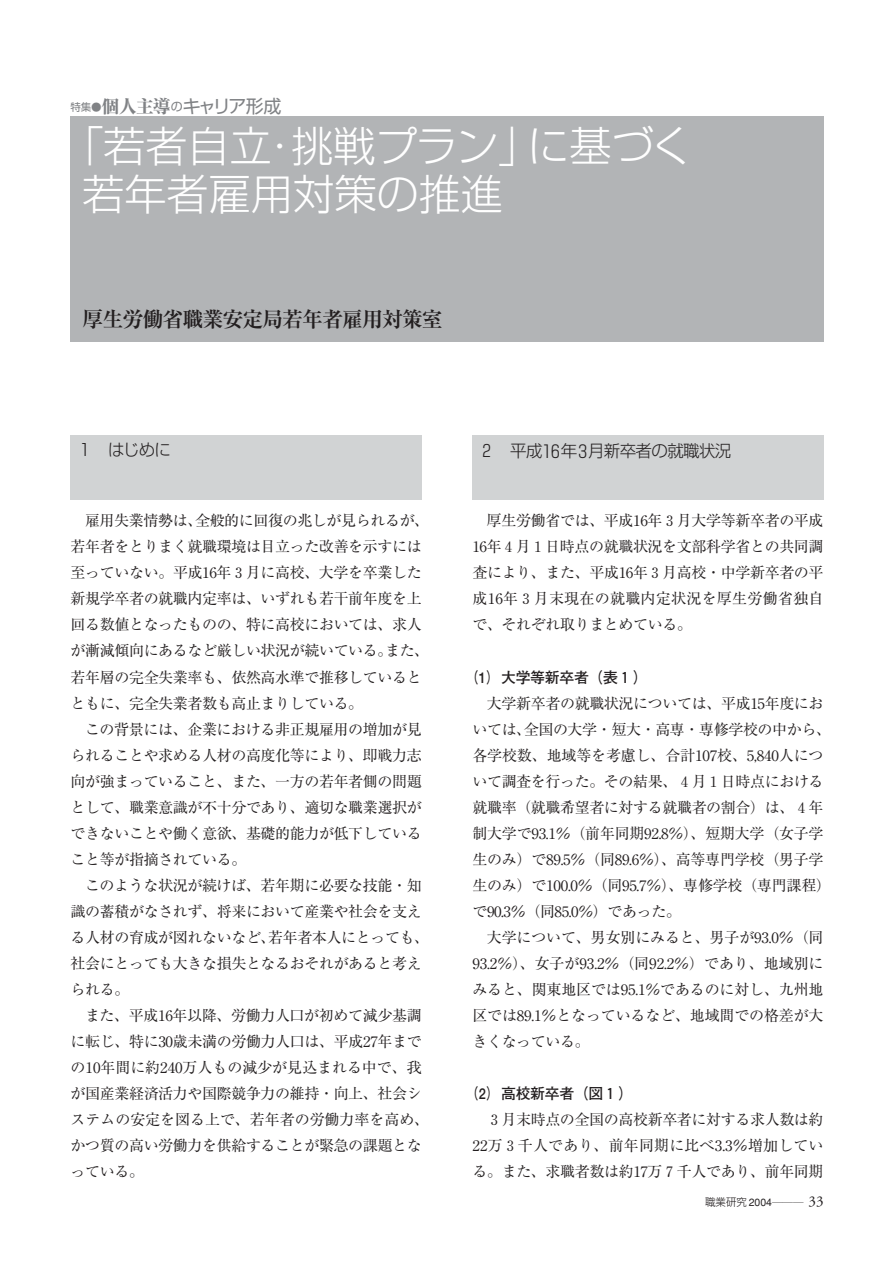
<style>
.page{position:relative;width:893px;height:1263px;background:#fff}
.page>*{position:absolute;margin:0;border:0;box-sizing:border-box;transform-origin:0 0}
.t1{font:300 42px/48px "Shin Go";color:#fff}
.t2{font:700 21px "Ryumin";letter-spacing:-.05em;color:#231f20}
.t3{font:18px "Shin Go";letter-spacing:-.12em;color:#808285}
.t4{font:300 16.5px "Shin Go";letter-spacing:-.04em;color:#231f20}
.t5{font:15px/26.1px "Ryumin";letter-spacing:-.025em;color:#231f20}
.t6{font:700 15px "Futo Go B101";letter-spacing:-.03em;color:#231f20;scale:.85 1}
.t7{font:300 10.5px "Shin Go";color:#231f20}
.s1{font-family:"Ryumin";font-weight:800}
.s2{font-size:12px}
.s3{font-size:17.25px}
.s4{font-family:"Gothic BBB";font-weight:500}
.s5{font-family:"Adobe Garamond";font-weight:400;font-size:15px}
</style>
<div class="page">
<div style="left:71px;top:117px;width:752px;height:225px;background:#b2b4b6"></div>
<div style="left:71px;top:436px;width:351px;height:64px;background:#d1d3d4"></div>
<div style="left:472px;top:436px;width:351px;height:64px;background:#d1d3d4"></div>
<p class="t3" style="left:71px;top:100px;width:212px"><sup>特集●</sup><span class="s1">個人主導</span><span class="s2">の</span>キャリア形成</p>
<h1 class="t1" style="left:83px;top:128px;width:611px;text-indent:-21px">「若者自立・挑戦プラン」に基づく若年者雇用対策の推進</h1>
<h2 class="t2" style="left:83px;top:312px;width:362px">厚生労働省職業安定局若年者雇用対策室</h2>
<p class="t4" style="left:77px;top:444px;width:96px">１　はじめに</p>
<p class="t4" style="left:478px;top:444px;width:254px">２　平成<span class="s3">１６</span>年<span class="s3">３</span>月新卒者の就職状況</p>
<p class="t5" style="left:71px;top:510px;width:360px;text-indent:14px">雇用失業情勢は、全般的に回復の兆しが見られるが、若年者をとりまく就職環境は目立った改善を示すには至っていない。平成16年３月に高校、大学を卒業した新規学卒者の就職内定率は、いずれも若干前年度を上回る数値となったものの、特に高校においては、求人が漸減傾向にあるなど厳しい状況が続いている。また、若年層の完全失業率も、依然高水準で推移しているとともに、完全失業者数も高止まりしている。</p>
<p class="t5" style="left:71px;top:718px;width:352px;text-align:justify;text-indent:14px">この背景には、企業における非正規雇用の増加が見られることや求める人材の高度化等により、即戦力志向が強まっていること、また、一方の若年者側の問題として、職業意識が不十分であり、適切な職業選択ができないことや働く意欲、基礎的能力が低下していること等が指摘されている。</p>
<p class="t5" style="left:71px;top:874px;width:360px;text-indent:14px">このような状況が続けば、若年期に必要な技能・知識の蓄積がなされず、将来において産業や社会を支える人材の育成が図れないなど、若年者本人にとっても、社会にとっても大きな損失となるおそれがあると考えられる。</p>
<p class="t5" style="left:71px;top:1004px;width:360px;text-indent:14px">また、平成16年以降、労働力人口が初めて減少基調に転じ、特に30歳未満の労働力人口は、平成27年までの10年間に約240万人もの減少が見込まれる中で、我が国産業経済活力や国際競争力の維持・向上、社会システムの安定を図る上で、若年者の労働力率を高め、かつ質の高い労働力を供給することが緊急の課題となっている。</p>
<p class="t5" style="left:472px;top:510px;width:353px;text-align:justify;text-indent:14px">厚生労働省では、平成16年３月大学等新卒者の平成16年４月１日時点の就職状況を文部科学省との共同調査により、また、平成16年３月高校・中学新卒者の平成16年３月末現在の就職内定状況を厚生労働省独自で、それぞれ取りまとめている。</p>
<p class="t6" style="left:466px;top:671px;width:215px">（1）大学等新卒者（表１）</p>
<p class="t5" style="left:472px;top:692px;width:360px;text-indent:14px">大学新卒者の就職状況については、平成15年度においては、全国の大学・短大・高専・専修学校の中から、各学校数、地域等を考慮し、合計107校、5,840人について調査を行った。その結果、４月１日時点における就職率（就職希望者に対する就職者の割合）は、４年制大学で93.1％（前年同期92.8％）、短期大学（女子学生のみ）で89.5％（同89.6％）、高等専門学校（男子学生のみ）で100.0％（同95.7％）、専修学校（専門課程）で90.3％（同85.0％）であった。</p>
<p class="t5" style="left:472px;top:926px;width:353px;text-align:justify;text-indent:14px">大学について、男女別にみると、男子が93.0％（同93.2％）、女子が93.2％（同92.2％）であり、地域別にみると、関東地区では95.1％であるのに対し、九州地区では89.1％となっているなど、地域間での格差が大きくなっている。</p>
<p class="t6" style="left:466px;top:1088px;width:198px">（2）高校新卒者（図１）</p>
<p class="t5" style="left:472px;top:1108px;width:353px;text-align:justify;text-indent:14px">３月末時点の全国の高校新卒者に対する求人数は約22万３千人であり、前年同期に比べ3.3％増加している。また、求職者数は約17万７千人であり、前年同期</p>
<p class="t7" style="left:705px;top:1198px;width:120px">職業研究<span class="s4">2004</span>――― <span class="s5">33</span></p>
</div>
